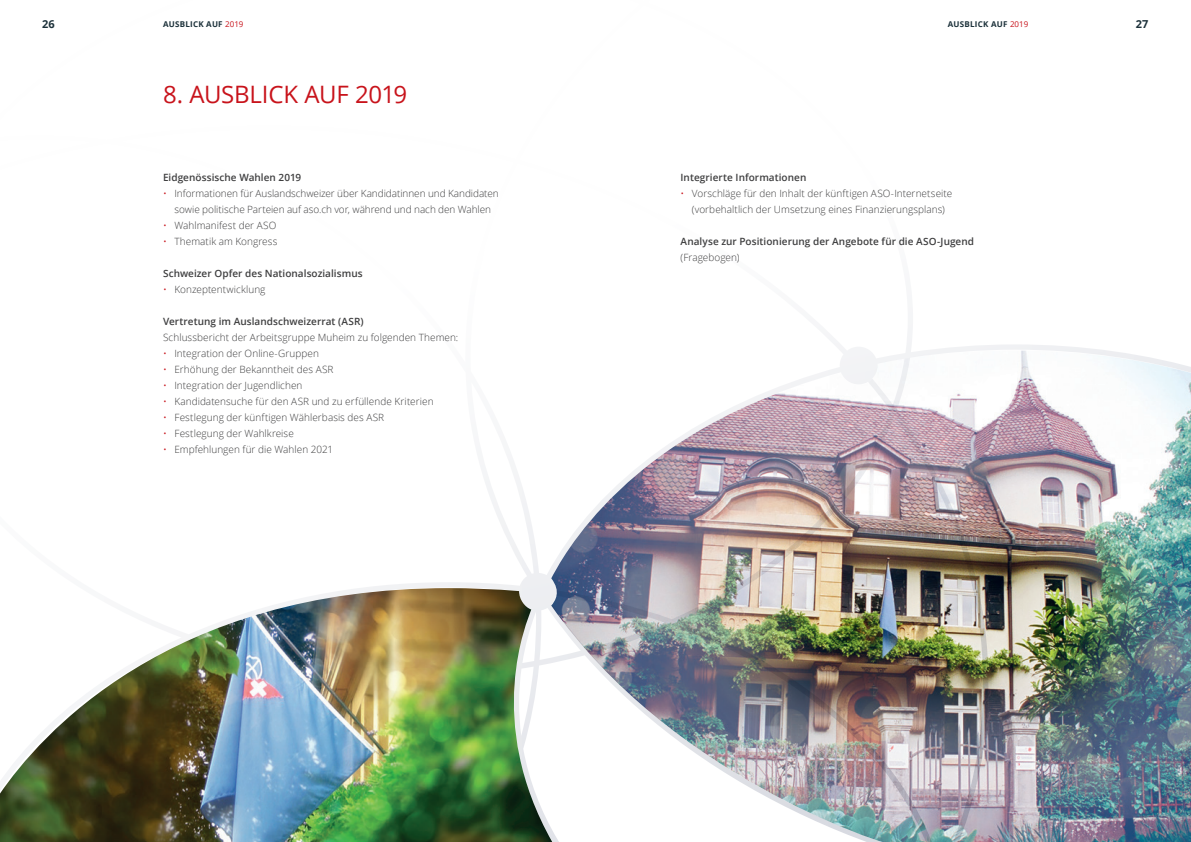
<style>
.page{position:relative;width:1191px;height:842px;background:#fff}
.page>*{position:absolute;margin:0;border:0;box-sizing:border-box;transform-origin:0 0}
.t1{font:24px "Open Sans";letter-spacing:-.015em;color:#c8131b}
.t2{font:700 11px "Open Sans";color:#1c313a}
.t3{font:300 10px/16px "Open Sans";letter-spacing:.005em;color:#3e3e3f;text-align:center}
.t4{font:600 10px "Open Sans";letter-spacing:.005em;color:#3e3e3f}
.t5{font:700 8px "Open Sans";letter-spacing:.03em;color:#1c313a}
.s1{font-weight:400;color:#c8131b}
.s2{color:#c8131b}
</style>
<div class="page">
<img style="left:366px;top:312px;width:825px;height:530px">
<img style="left:0;top:588px;width:552px;height:254px">
<p class="t2" style="left:42px;top:16px;width:14px">26</p>
<p class="t5" style="left:163px;top:19px;width:82px">AUSBLICK AUF <span class="s1">2019</span></p>
<p class="t5" style="left:947px;top:19px;width:82px">AUSBLICK AUF <span class="s1">2019</span></p>
<p class="t2" style="left:1136px;top:17px;width:14px">27</p>
<h1 class="t1" style="left:163px;top:78px;width:246px">8. AUSBLICK AUF 2019</h1>
<p class="t4" style="left:163px;top:171px;width:140px">Eidgenössische Wahlen 2019</p>
<p class="t3" style="left:163px;top:185px;width:337px"><span class="s2">•</span> Informationen für Auslandschweizer über Kandidatinnen und Kandidaten sowie politische Parteien auf aso.ch vor, während und nach den Wahlen</p>
<p class="t3" style="left:163px;top:217px;width:115px"><span class="s2">•</span> Wahlmanifest der ASO</p>
<p class="t3" style="left:163px;top:233px;width:116px"><span class="s2">•</span> Thematik am Kongress</p>
<p class="t4" style="left:163px;top:267px;width:201px">Schweizer Opfer des Nationalsozialismus</p>
<p class="t3" style="left:163px;top:281px;width:104px"><span class="s2">•</span> Konzeptentwicklung</p>
<p class="t4" style="left:163px;top:315px;width:202px">Vertretung im Auslandschweizerrat (ASR)</p>
<p class="t3" style="left:163px;top:329px;width:297px">Schlussbericht der Arbeitsgruppe Muheim zu folgenden Themen:</p>
<p class="t3" style="left:163px;top:345px;width:157px"><span class="s2">•</span> Integration der Online-Gruppen</p>
<p class="t3" style="left:163px;top:361px;width:172px"><span class="s2">•</span> Erhöhung der Bekanntheit des ASR</p>
<p class="t3" style="left:163px;top:377px;width:141px"><span class="s2">•</span> Integration der Jugendlichen</p>
<p class="t3" style="left:163px;top:393px;width:272px"><span class="s2">•</span> Kandidatensuche für den ASR und zu erfüllende Kriterien</p>
<p class="t3" style="left:163px;top:409px;width:223px"><span class="s2">•</span> Festlegung der künftigen Wählerbasis des ASR</p>
<p class="t3" style="left:163px;top:425px;width:132px"><span class="s2">•</span> Festlegung der Wahlkreise</p>
<p class="t3" style="left:163px;top:441px;width:172px"><span class="s2">•</span> Empfehlungen für die Wahlen 2021</p>
<p class="t4" style="left:680px;top:171px;width:127px">Integrierte Informationen</p>
<p class="t3" style="left:680px;top:185px;width:273px"><span class="s2">•</span> Vorschläge für den Inhalt der künftigen ASO-Internetseite (vorbehaltlich der Umsetzung eines Finanzierungsplans)</p>
<p class="t4" style="left:680px;top:235px;width:295px">Analyse zur Positionierung der Angebote für die ASO-Jugend</p>
<p class="t3" style="left:680px;top:249px;width:60px">(Fragebogen)</p>
</div>
